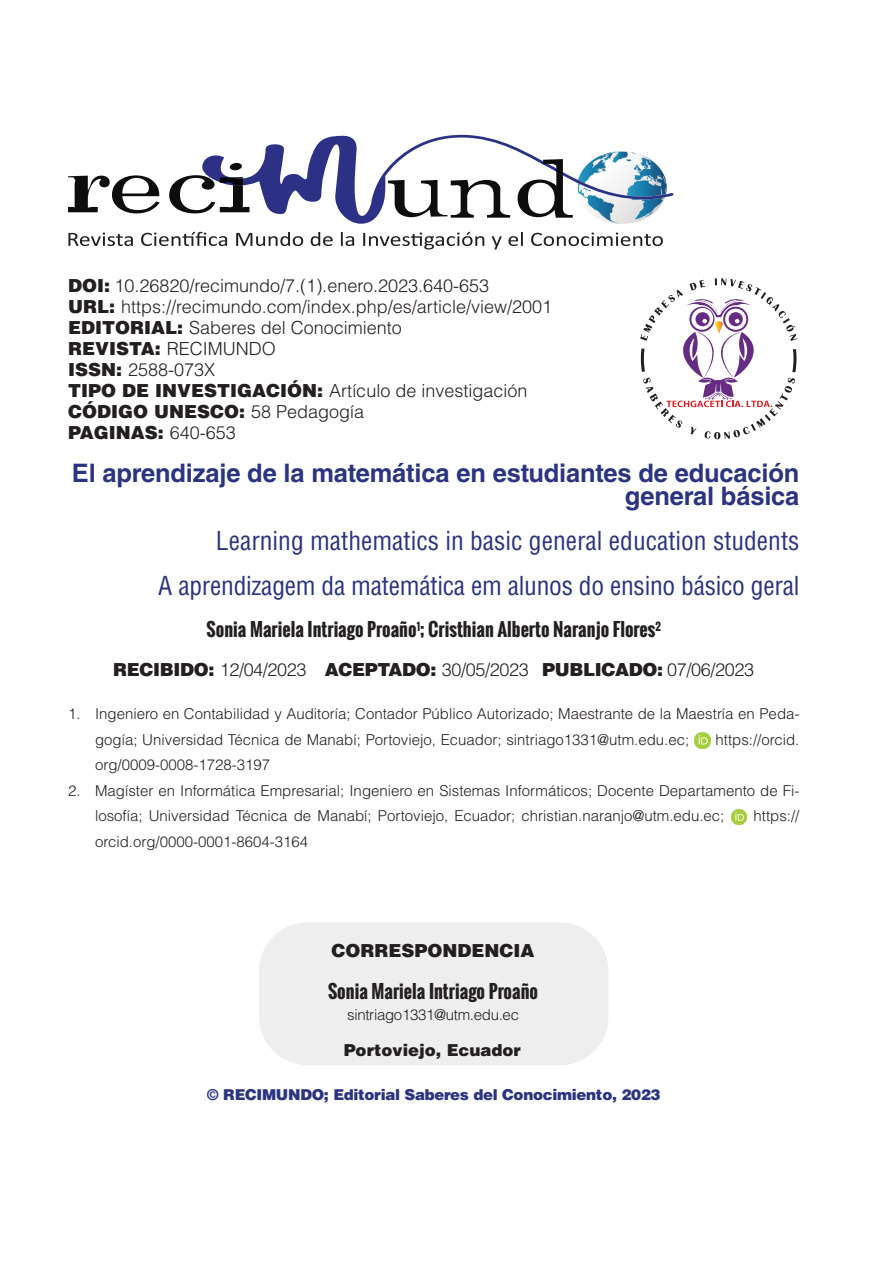
<style>
.page{position:relative;width:893px;height:1263px;background:#fff}
.page>*{position:absolute;margin:0;border:0;box-sizing:border-box;transform-origin:0 0}
.t1{font:condensed 25.5px "Helvetica LT Std";color:#2b3481}
.t2{font:700 25.5px/22.5px "Helvetica LT Std";letter-spacing:-.005em;color:#2b3481;text-align:right}
.t3{font:300 18px "Helvetica LT Std";color:#231f20}
.t4{font:700 18px "Oswald";color:#231f20}
.t5{font:300 18px "Helvetica LT Std";letter-spacing:-.02em;color:#231f20}
.t6{font:900 18px "Helvetica LT Std";color:#231f20}
.t7{font:900 16.5px "Helvetica LT Std";color:#231f20}
.t8{font:300 15px/25.5px "Helvetica LT Std";color:#231f20}
.t9{font:900 15px "Helvetica LT Std";letter-spacing:-.02em;color:#2b3481}
.t10{font:300 15px "Helvetica LT Std";letter-spacing:-.02em;color:#231f20}
.s1{font-weight:900}
.s2{font-weight:300}
</style>
<div class="page">
<svg style="left:68px;top:175px;width:92px;height:38px"></svg>
<svg style="left:169px;top:134px;width:505px;height:90px"></svg>
<svg style="left:68px;top:233px;width:65px;height:13px"></svg>
<svg style="left:141px;top:232px;width:86px;height:14px"></svg>
<svg style="left:236px;top:232px;width:67px;height:14px"></svg>
<svg style="left:311px;top:232px;width:22px;height:14px"></svg>
<svg style="left:341px;top:232px;width:13px;height:14px"></svg>
<svg style="left:363px;top:232px;width:121px;height:17px"></svg>
<svg style="left:492px;top:236px;width:10px;height:13px"></svg>
<svg style="left:508px;top:232px;width:15px;height:14px"></svg>
<svg style="left:531px;top:233px;width:132px;height:13px"></svg>
<img style="left:695px;top:733px;width:15px;height:15px">
<img style="left:731px;top:809px;width:16px;height:16px">
<div style="left:259px;top:922px;width:349px;height:143px;background:#edeeed;border-radius:49px"></div>
<svg style="left:640px;top:278px;width:157px;height:161px"></svg>
<p class="t3" style="left:68px;top:274px;width:423px"><span class="s1">DOI:</span> 10.26820/recimundo/7.(1).enero.2023.640-653</p>
<p class="t3" style="left:68px;top:295px;width:486px"><span class="s1">URL:</span> https://recimundo.com/index.php/es/article/view/2001</p>
<p class="t3" style="left:68px;top:316px;width:335px"><span class="s1">EDITORIAL:</span> Saberes del Conocimiento</p>
<p class="t3" style="left:68px;top:337px;width:209px"><span class="s1">REVISTA:</span> RECIMUNDO</p>
<p class="t3" style="left:68px;top:358px;width:149px"><span class="s1">ISSN:</span> 2588-073X</p>
<p class="t3" style="left:68px;top:379px;width:461px"><span class="s1">TIPO DE INVESTIGACIÓN:</span> Artículo de investigación</p>
<p class="t6" style="left:68px;top:399px;width:297px">CÓDIGO UNESCO: <span class="s2">58 Pedagogía</span></p>
<p class="t6" style="left:68px;top:420px;width:169px">PAGINAS: <span class="s2">640-653</span></p>
<p class="t2" style="left:72px;top:461px;width:729px">El aprendizaje de la matemática en estudiantes de educación general básica</p>
<p class="t1" style="left:216px;top:524px;width:585px">Learning mathematics in basic general education students</p>
<p class="t1" style="left:158px;top:569px;width:643px">A aprendizagem da matemática em alunos do ensino básico geral</p>
<p class="t4" style="left:207px;top:615px;width:456px">Sonia Mariela Intriago Proaño<sup>1</sup>; Cristhian Alberto Naranjo Flores<sup>2</sup></p>
<p class="t5" style="left:113px;top:658px;width:642px"><span class="s1">RECIBIDO:</span> 12/04/2023 <span class="s1">ACEPTADO:</span> 30/05/2023 <span class="s1">PUBLICADO:</span> 07/06/2023</p>
<p class="t8" style="left:95px;top:701px;width:706px;text-indent:-27px">1. Ingeniero en Contabilidad y Auditoría; Contador Público Autorizado; Maestrante de la Maestría en Peda&shy;gogía; Universidad Técnica de Manabí; Portoviejo, Ecuador; sintriago1331@utm.edu.ec;</p>
<p class="t8" style="left:715px;top:726px;width:85px">https://orcid.</p>
<p class="t8" style="left:95px;top:752px;width:177px">org/0009-0008-1728-3197</p>
<p class="t8" style="left:95px;top:777px;width:706px;text-indent:-27px">2. Magíster en Informática Empresarial; Ingeniero en Sistemas Informáticos; Docente Departamento de Fi&shy;losofía; Universidad Técnica de Manabí; Portoviejo, Ecuador; christian.naranjo@utm.edu.ec;</p>
<p class="t8" style="left:754px;top:803px;width:47px">https://</p>
<p class="t8" style="left:95px;top:828px;width:215px">orcid.org/0000-0001-8604-3164</p>
<p class="t6" style="left:332px;top:939px;width:204px">CORRESPONDENCIA</p>
<p class="t4" style="left:328px;top:978px;width:212px">Sonia Mariela Intriago Proaño</p>
<p class="t10" style="left:347px;top:1005px;width:173px">sintriago1331@utm.edu.ec</p>
<p class="t7" style="left:344px;top:1039px;width:179px">Portoviejo, Ecuador</p>
<p class="t9" style="left:207px;top:1085px;width:455px">© RECIMUNDO; Editorial Saberes del Conocimiento, 2023</p>
</div>
